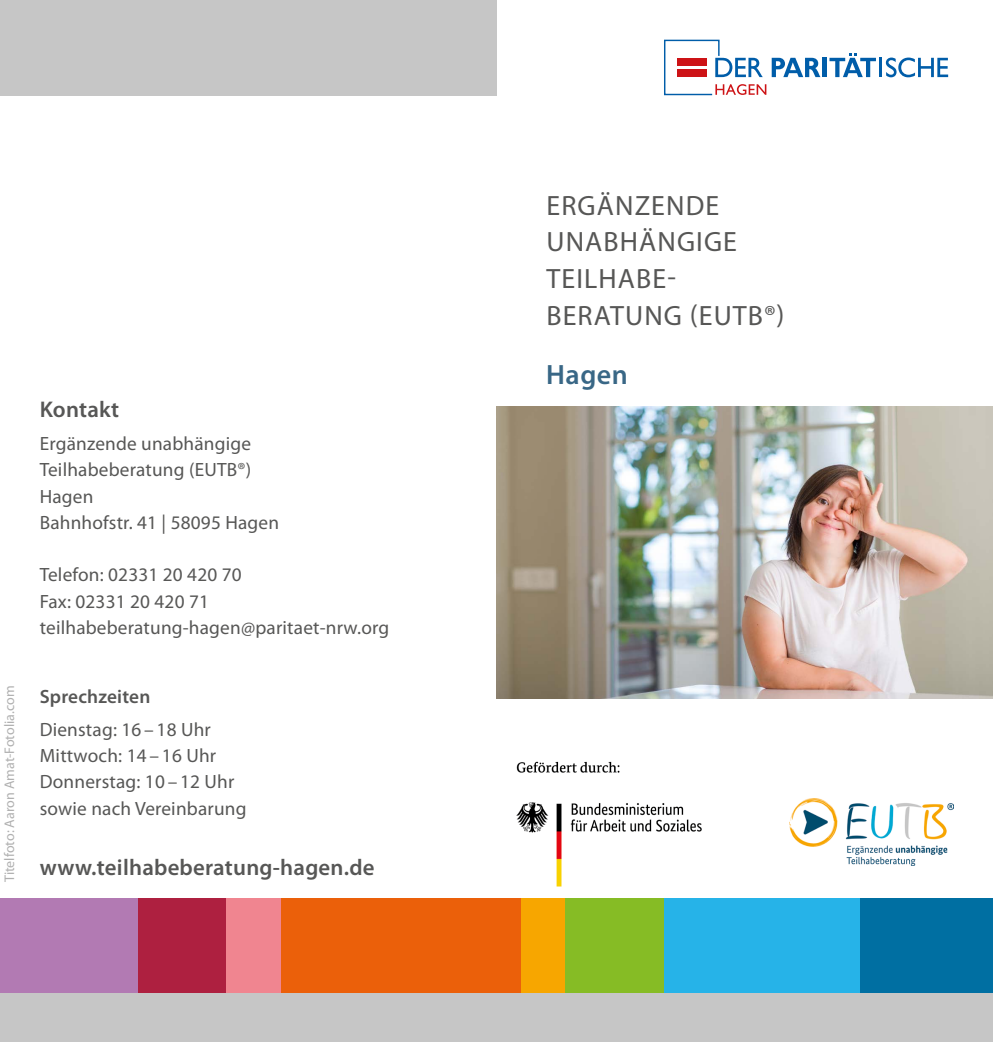
<style>
.page{position:relative;width:993px;height:1042px;background:#fff}
.page>*{position:absolute;margin:0;border:0;box-sizing:border-box;transform-origin:0 0}
.Titel-Headline{font:28px "Myriad Pro";letter-spacing:.04em;color:#575756}
.Titel-Subline{font:600 28px "Myriad Pro";letter-spacing:.02em;color:#396786}
._02_www-Adr{font:600 22.75px "Myriad Pro";letter-spacing:.01em;color:#575756}
.Fließtxt_Kontakt{font:600 22.75px "Myriad Pro";letter-spacing:.01em;color:#575756}
.Fließtxt_Kontakt-2{font:19.25px "Myriad Pro";letter-spacing:.01em;color:#575756}
.Fließtxt_Kontakt-3{font:600 19.25px "Myriad Pro";letter-spacing:.01em;color:#575756}
.t1{font:14px "Myriad Pro";color:#b0b0b0}
</style>
<div class="page">
<hr style="left:822px;top:58px;width:4px;height:19px;background:#005da9">
<svg style="left:829px;top:53px;width:46px;height:24px"></svg>
<hr style="left:879px;top:58px;width:3px;height:19px;background:#005da9">
<svg style="left:885px;top:58px;width:62px;height:19px"></svg>
<svg style="left:664px;top:39px;width:156px;height:57px"></svg>
<img style="left:516px;top:761px;width:186px;height:126px">
<img style="left:789px;top:798px;width:163px;height:67px">
<div style="left:0;top:992px;width:992px;height:50px;background:#c6c6c6"></div>
<div style="left:0;top:898px;width:139px;height:94px;background:#b27ab3"></div>
<div style="left:139px;top:898px;width:87px;height:94px;background:#ae2040"></div>
<div style="left:226px;top:898px;width:55px;height:94px;background:#f08590"></div>
<div style="left:281px;top:898px;width:240px;height:94px;background:#eb600a"></div>
<div style="left:521px;top:898px;width:44px;height:94px;background:#f7a600"></div>
<div style="left:859px;top:898px;width:133px;height:94px;background:#006fa2"></div>
<div style="left:663px;top:898px;width:196px;height:94px;background:#26b3e8"></div>
<div style="left:565px;top:898px;width:98px;height:94px;background:#86bc25"></div>
<img style="left:496px;top:407px;width:496px;height:291px">
<div style="left:0;top:0;width:496px;height:96px;background:#c6c6c6"></div>
<p class="t1" style="left:1px;top:882px;width:198px;rotate:-90deg">Titelfoto: Aaron Amat-Fotolia.com</p>
<p class="Fließtxt_Kontakt" style="left:40px;top:395px;width:81px">Kontakt</p>
<p class="Fließtxt_Kontakt-2" style="left:40px;top:432px;width:213px">Ergänzende unabhängige</p>
<p class="Fließtxt_Kontakt-2" style="left:40px;top:458px;width:213px">Teilhabeberatung (EUTB®)</p>
<p class="Fließtxt_Kontakt-2" style="left:40px;top:484px;width:55px">Hagen</p>
<p class="Fließtxt_Kontakt-2" style="left:40px;top:511px;width:241px">Bahnhofstr. 41 | 58095 Hagen</p>
<p class="Fließtxt_Kontakt-2" style="left:40px;top:563px;width:203px">Telefon: 02331 20 420 70</p>
<p class="Fließtxt_Kontakt-2" style="left:40px;top:589px;width:171px">Fax: 02331 20 420 71</p>
<p class="Fließtxt_Kontakt-2" style="left:40px;top:616px;width:351px">teilhabeberatung-hagen@paritaet-nrw.org</p>
<p class="Fließtxt_Kontakt-3" style="left:40px;top:684px;width:112px">Sprechzeiten</p>
<p class="Fließtxt_Kontakt-2" style="left:40px;top:717px;width:173px">Dienstag: 16 – 18 Uhr</p>
<p class="Fließtxt_Kontakt-2" style="left:40px;top:744px;width:178px">Mittwoch: 14 – 16 Uhr</p>
<p class="Fließtxt_Kontakt-2" style="left:40px;top:770px;width:196px">Donnerstag: 10 – 12 Uhr</p>
<p class="Fließtxt_Kontakt-2" style="left:40px;top:796px;width:208px">sowie nach Vereinbarung</p>
<p class="_02_www-Adr" style="left:40px;top:853px;width:336px">www.teilhabeberatung-hagen.de</p>
<p class="Titel-Headline" style="left:546px;top:188px;width:174px">ERGÄNZENDE</p>
<p class="Titel-Headline" style="left:546px;top:225px;width:192px">UNABHÄNGIGE</p>
<p class="Titel-Headline" style="left:546px;top:261px;width:131px">TEILHABE-</p>
<p class="Titel-Headline" style="left:546px;top:298px;width:239px">BERATUNG (EUTB®)</p>
<p class="Titel-Subline" style="left:546px;top:356px;width:83px">Hagen</p>
</div>
